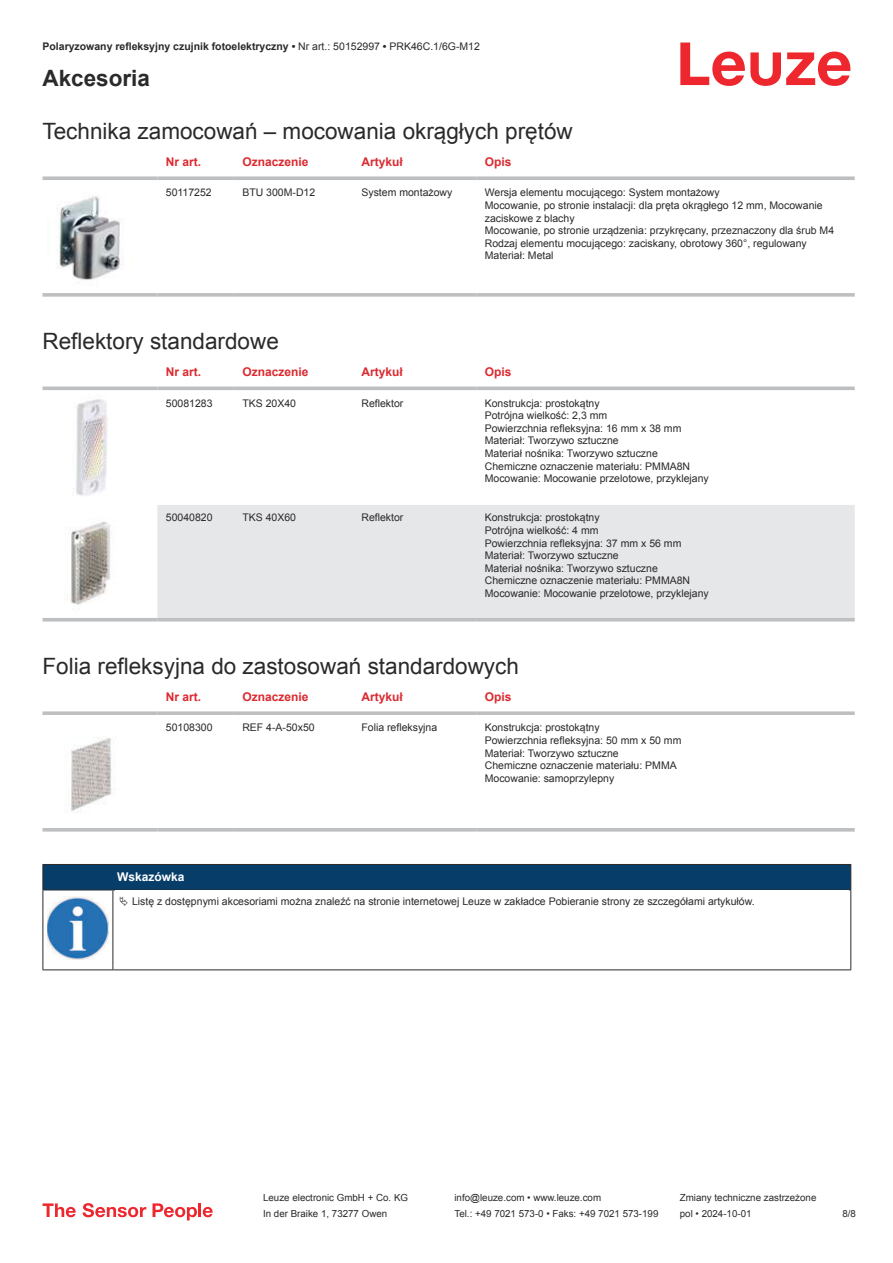
<style>
.page{position:relative;width:893px;height:1263px;background:#fff}
.page>*{position:absolute;margin:0;border:0;box-sizing:border-box;transform-origin:0 0}
.t1{font:22.5px "Arial";color:#2b292a}
.t2{font:700 22.5px "Arial";color:#2b292a}
.t3{font:700 12px "Arial";color:#db2a30}
.t4{font:700 12px "Arial";color:#fff}
.t5{font:10.5px/12.6px "Arial";color:#2b292a}
.t6{font:700 10.5px "Arial";color:#2b292a}
.t7{font:9.75px "Arial";color:#2b292a}
.s1{font-weight:400}
</style>
<div class="page">
<svg style="left:680px;top:43px;width:170px;height:43px"></svg>
<svg style="left:43px;top:176px;width:114px;height:4px"></svg>
<svg style="left:157px;top:176px;width:77px;height:4px"></svg>
<svg style="left:234px;top:176px;width:119px;height:4px"></svg>
<svg style="left:353px;top:176px;width:123px;height:4px"></svg>
<svg style="left:476px;top:176px;width:379px;height:4px;background:#c4c6c8"></svg>
<svg style="left:43px;top:293px;width:114px;height:4px"></svg>
<svg style="left:157px;top:293px;width:77px;height:4px"></svg>
<svg style="left:234px;top:293px;width:119px;height:4px"></svg>
<svg style="left:353px;top:293px;width:123px;height:4px"></svg>
<svg style="left:476px;top:293px;width:379px;height:4px;background:#c3c5c7"></svg>
<img style="left:57px;top:196px;width:65px;height:84px">
<div style="left:157px;top:505px;width:698px;height:113px;background:#e6e7e9"></div>
<svg style="left:43px;top:386px;width:114px;height:4px"></svg>
<svg style="left:157px;top:386px;width:77px;height:4px"></svg>
<svg style="left:234px;top:386px;width:119px;height:4px"></svg>
<svg style="left:353px;top:386px;width:123px;height:4px"></svg>
<svg style="left:476px;top:386px;width:379px;height:4px;background:#c5c7c9"></svg>
<hr style="left:43px;top:618px;width:114px;height:3px;background:#bdbfc1">
<hr style="left:157px;top:618px;width:77px;height:3px;background:#bdbfc1">
<hr style="left:234px;top:618px;width:119px;height:3px;background:#bdbfc1">
<hr style="left:353px;top:618px;width:123px;height:3px;background:#bdbfc1">
<hr style="left:476px;top:618px;width:379px;height:3px;background:#bdbfc1">
<img style="left:73px;top:399px;width:34px;height:97px">
<img style="left:70px;top:521px;width:41px;height:84px">
<svg style="left:43px;top:831px;width:812px;height:1px"></svg>
<svg style="left:43px;top:711px;width:114px;height:4px"></svg>
<svg style="left:157px;top:711px;width:77px;height:4px"></svg>
<svg style="left:234px;top:711px;width:119px;height:4px"></svg>
<svg style="left:353px;top:711px;width:123px;height:4px"></svg>
<svg style="left:476px;top:711px;width:379px;height:4px;background:#c3c5c7"></svg>
<hr style="left:43px;top:828px;width:114px;height:3px;background:#bdbfc1">
<hr style="left:157px;top:828px;width:77px;height:3px;background:#bdbfc1">
<hr style="left:234px;top:828px;width:119px;height:3px;background:#bdbfc1">
<hr style="left:353px;top:828px;width:123px;height:3px;background:#bdbfc1">
<hr style="left:476px;top:828px;width:379px;height:3px;background:#bdbfc1">
<img style="left:71px;top:738px;width:41px;height:74px">
<hr style="left:43px;top:890px;width:70px;height:1px;background:#2b292a">
<svg style="left:43px;top:864px;width:808px;height:26px;background:#083b65"></svg>
<hr style="left:113px;top:890px;width:738px;height:1px;background:#2b292a">
<hr style="left:43px;top:890px;width:1px;height:75px;background:#2b292a">
<hr style="left:113px;top:890px;width:1px;height:75px;background:#2b292a">
<hr style="left:850px;top:890px;width:1px;height:75px;background:#2b292a">
<hr style="left:43px;top:969px;width:70px;height:1px;background:#2b292a">
<hr style="left:113px;top:969px;width:738px;height:1px;background:#2b292a">
<img style="left:47px;top:896px;width:61px;height:63px">
<svg style="left:43px;top:1203px;width:33px;height:14px"></svg>
<svg style="left:83px;top:1203px;width:63px;height:14px"></svg>
<svg style="left:153px;top:1203px;width:44px;height:17px"></svg>
<hr style="left:198px;top:1203px;width:3px;height:14px;background:#ed272d">
<svg style="left:203px;top:1207px;width:10px;height:10px"></svg>
<p class="t6" style="left:43px;top:43px;width:439px">Polaryzowany refleksyjny czujnik fotoelektryczny • <span class="s1">Nr art.: 50152997</span> • <span class="s1">PRK46C.1/6G-M12</span></p>
<h1 class="t2" style="left:43px;top:70px;width:109px">Akcesoria</h1>
<h1 class="t1" style="left:43px;top:116px;width:532px">Technika zamocowań – mocowania okrągłych prętów</h1>
<p class="t3" style="left:166px;top:153px;width:37px">Nr art.</p>
<p class="t3" style="left:242px;top:157px;width:68px">Oznaczenie</p>
<p class="t3" style="left:361px;top:153px;width:43px">Artykuł</p>
<p class="t3" style="left:485px;top:157px;width:28px">Opis</p>
<p class="t5" style="left:166px;top:187px;width:47px">50117252</p>
<p class="t5" style="left:242px;top:187px;width:74px">BTU 300M-D12</p>
<p class="t5" style="left:361px;top:186px;width:93px">System montażowy</p>
<p class="t5" style="left:485px;top:186px;width:351px">Wersja elementu mocującego: System montażowy<br>Mocowanie, po stronie instalacji: dla pręta okrągłego 12 mm, Mocowanie zaciskowe z blachy<br>Mocowanie, po stronie urządzenia: przykręcany, przeznaczony dla śrub M4<br>Rodzaj elementu mocującego: zaciskany, obrotowy 360°, regulowany Materiał: Metal</p>
<h1 class="t1" style="left:43px;top:326px;width:238px">Reflektory standardowe</h1>
<p class="t3" style="left:166px;top:363px;width:37px">Nr art.</p>
<p class="t3" style="left:242px;top:367px;width:68px">Oznaczenie</p>
<p class="t3" style="left:361px;top:363px;width:43px">Artykuł</p>
<p class="t3" style="left:485px;top:367px;width:28px">Opis</p>
<p class="t5" style="left:166px;top:397px;width:48px">50081283</p>
<p class="t5" style="left:242px;top:396px;width:55px">TKS 20X40</p>
<p class="t5" style="left:361px;top:396px;width:44px">Reflektor</p>
<p class="t5" style="left:485px;top:396px;width:226px">Konstrukcja: prostokątny<br>Potrójna wielkość: 2,3 mm<br>Powierzchnia refleksyjna: 16 mm x 38 mm Materiał: Tworzywo sztuczne<br>Materiał nośnika: Tworzywo sztuczne Chemiczne oznaczenie materiału: PMMA8N Mocowanie: Mocowanie przelotowe, przyklejany</p>
<p class="t5" style="left:166px;top:512px;width:48px">50040820</p>
<p class="t5" style="left:242px;top:511px;width:55px">TKS 40X60</p>
<p class="t5" style="left:361px;top:511px;width:44px">Reflektor</p>
<p class="t5" style="left:485px;top:511px;width:226px">Konstrukcja: prostokątny<br>Potrójna wielkość: 4 mm<br>Powierzchnia refleksyjna: 37 mm x 56 mm Materiał: Tworzywo sztuczne<br>Materiał nośnika: Tworzywo sztuczne Chemiczne oznaczenie materiału: PMMA8N Mocowanie: Mocowanie przelotowe, przyklejany</p>
<h1 class="t1" style="left:43px;top:651px;width:478px">Folia refleksyjna do zastosowań standardowych</h1>
<p class="t3" style="left:166px;top:688px;width:37px">Nr art.</p>
<p class="t3" style="left:242px;top:692px;width:68px">Oznaczenie</p>
<p class="t3" style="left:361px;top:688px;width:43px">Artykuł</p>
<p class="t3" style="left:485px;top:692px;width:28px">Opis</p>
<p class="t5" style="left:166px;top:722px;width:48px">50108300</p>
<p class="t5" style="left:242px;top:721px;width:74px">REF 4-A-50x50</p>
<p class="t5" style="left:361px;top:721px;width:77px">Folia refleksyjna</p>
<p class="t5" style="left:485px;top:721px;width:198px">Konstrukcja: prostokątny<br>Powierzchnia refleksyjna: 50 mm x 50 mm<br>Materiał: Tworzywo sztuczne<br>Chemiczne oznaczenie materiału: PMMA<br>Mocowanie: samoprzylepny</p>
<p class="t4" style="left:117px;top:869px;width:69px">Wskazówka</p>
<p class="t5" style="left:132px;top:895px;width:624px">Listę z dostępnymi akcesoriami można znaleźć na stronie internetowej Leuze w zakładce Pobieranie strony ze szczegółami artykułów.</p>
<p class="t7" style="left:263px;top:1191px;width:146px">Leuze electronic GmbH + Co. KG</p>
<p class="t7" style="left:454px;top:1191px;width:148px">info@leuze.com • www.leuze.com</p>
<p class="t7" style="left:680px;top:1191px;width:138px">Zmiany techniczne zastrzeżone</p>
<p class="t7" style="left:263px;top:1210px;width:126px">In der Braike 1, 73277 Owen</p>
<p class="t7" style="left:454px;top:1207px;width:205px">Tel.: +49 7021 573-0 • Faks: +49 7021 573-199</p>
<p class="t7" style="left:680px;top:1207px;width:73px">pol • 2024-10-01</p>
<p class="t7" style="left:842px;top:1210px;width:15px">8 /8</p>
</div>
